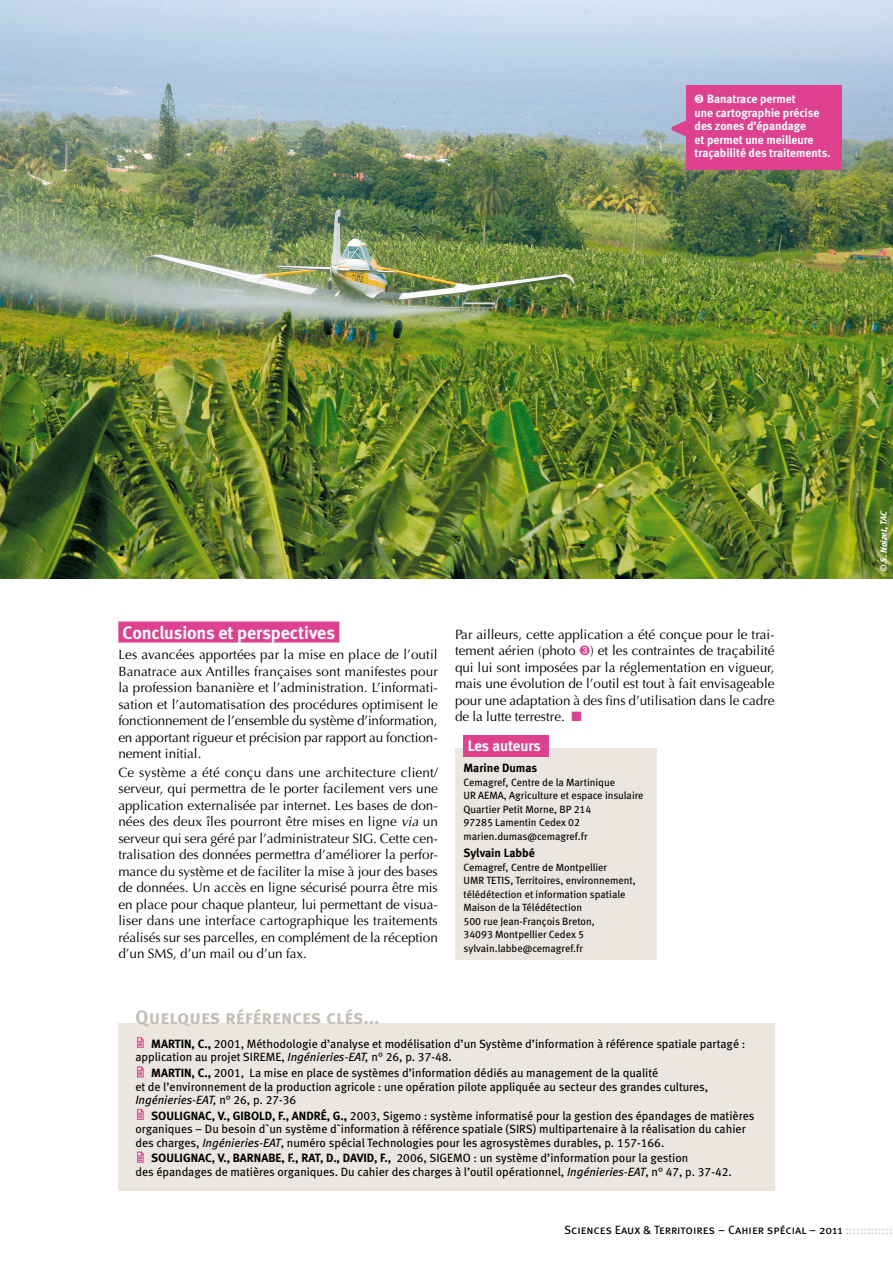
<style>
.page{position:relative;width:893px;height:1263px;background:#fff}
.page>*{position:absolute;margin:0;border:0;box-sizing:border-box;transform-origin:0 0}
.t1{font:19.5px "Meta Bold LF Caps";color:#c5bfb7}
.H1_L2{font:18px "Meta Bold LF";letter-spacing:-.01em;color:#fff}
.contact-picto{font:15px "Meta Bold LF";letter-spacing:-.005em;color:#fff}
.t2{font:13.5px/16.5px "Optima";letter-spacing:-.005em;color:#000;text-align:justify}
.Hors_texte{font:12px/13.5px "Meta Book LF";color:#000}
.légende{font:12px/13.5px "Meta Bold LF";color:#fff}
.t3{font:12px "Meta Book Caps";color:#000}
.coordonnées{font:12px "Meta Bold LF";color:#000}
.coordonnées-2{font:10.5px/13.5px "Meta Book LF";color:#000}
.t4{font:italic 9px "Meta Bold LF";color:#fff}
.s1{font-style:italic}
.s2{color:#df418e}
.s3{font-family:"Meta Bold LF"}
.s4{color:#c6c7c8}
</style>
<div class="page">
<div style="left:118px;top:1023px;width:657px;height:168px;background:#ebe7e0"></div>
<svg style="left:137px;top:1037px;width:7px;height:11px"></svg>
<svg style="left:137px;top:1066px;width:7px;height:11px"></svg>
<svg style="left:137px;top:1108px;width:7px;height:12px"></svg>
<svg style="left:137px;top:1151px;width:7px;height:11px"></svg>
<div style="left:455px;top:748px;width:202px;height:211px;background:#ebe7e0"></div>
<div style="left:463px;top:735px;width:85px;height:21px;background:#df418e"></div>
<div style="left:118px;top:621px;width:221px;height:21px;background:#df418e"></div>
<img style="left:0;top:0;width:893px;height:578px">
<div style="left:686px;top:85px;width:156px;height:84px;background:#df418e"></div>
<svg style="left:663px;top:117px;width:23px;height:24px"></svg>
<p class="légende" style="left:694px;top:92px;width:138px">➌ Banatrace permet<br>une cartographie précise des zones d’épandage<br>et permet une meilleure traçabilité des traitements.</p>
<p class="H1_L2" style="left:123px;top:622px;width:214px">Conclusions et perspectives</p>
<p class="t2" style="left:118px;top:647px;width:321px">Les avancées apportées par la mise en place de l’outil Banatrace aux Antilles françaises sont manifestes pour la profession bananière et l’administration. L’informati&shy;sation et l’automatisation des procédures optimisent le fonctionnement de l’ensemble du système d’information, en apportant rigueur et précision par rapport au fonction&shy;nement initial.</p>
<p class="t2" style="left:118px;top:764px;width:321px">Ce système a été conçu dans une architecture client/ serveur, qui permettra de le porter facilement vers une application externalisée par internet. Les bases de don&shy;nées des deux îles pourront être mises en ligne <span class="s1">via</span> un serveur qui sera géré par l’administrateur SIG. Cette cen&shy;tralisation des données permettra d’améliorer la perfor&shy;mance du système et de faciliter la mise à jour des bases de données. Un accès en ligne sécurisé pourra être mis en place pour chaque planteur, lui permettant de visua&shy;liser dans une interface cartographique les traitements réalisés sur ses parcelles, en complément de la réception d’un SMS, d’un mail ou d’un fax.</p>
<p class="t2" style="left:455px;top:626px;width:321px">Par ailleurs, cette application a été conçue pour le trai&shy;tement aérien (photo <span class="s2">➌</span>) et les contraintes de traçabilité qui lui sont imposées par la réglementation en vigueur, mais une évolution de l’outil est tout à fait envisageable pour une adaptation à des fins d’utilisation dans le cadre de la lutte terrestre. <span class="s2">■</span></p>
<p class="contact-picto" style="left:468px;top:737px;width:75px">Les auteurs</p>
<p class="coordonnées" style="left:463px;top:761px;width:75px">Marine Dumas</p>
<p class="coordonnées-2" style="left:463px;top:775px;width:182px">Cemagref, Centre de la Martinique<br>UR AEMA, Agriculture et espace insulaire<br>Quartier Petit Morne, BP 214<br>97285 Lamentin Cedex 02 marien.dumas@cemagref.fr</p>
<p class="coordonnées" style="left:463px;top:846px;width:73px">Sylvain Labbé</p>
<p class="coordonnées-2" style="left:463px;top:860px;width:174px">Cemagref, Centre de Montpellier<br>UMR TETIS, Territoires, environnement, télédétection et information spatiale<br>Maison de la Télédétection<br>500 rue Jean-François Breton,<br>34093 Montpellier Cedex 5 sylvain.labbe@cemagref.fr</p>
<p class="t1" style="left:135px;top:1005px;width:246px">Quelques références clés...</p>
<p class="Hors_texte" style="left:135px;top:1037px;width:611px;text-indent:16px"><span class="s3">MARTIN, C.,</span> 2001, Méthodologie d’analyse et modélisation d’un Système d’information à référence spatiale partagé : application au projet SIREME, <span class="s1">Ingénieries-EAT,</span> n° 26, p. 37-48.</p>
<p class="Hors_texte" style="left:135px;top:1066px;width:575px;text-indent:16px"><span class="s3">MARTIN, C.,</span> 2001, La mise en place de systèmes d’information dédiés au management de la qualité<br>et de l’environnement de la production agricole : une opération pilote appliquée au secteur des grandes cultures,<br><span class="s1">Ingénieries-EAT,</span> n° 26, p. 27-36</p>
<p class="Hors_texte" style="left:135px;top:1109px;width:621px;text-indent:16px"><span class="s3">SOULIGNAC, V., GIBOLD, F., ANDRÉ, G.,</span> 2003, Sigemo : système informatisé pour la gestion des épandages de matières organiques – Du besoin d`un système d`information à référence spatiale (SIRS) multipartenaire à la réalisation du cahier des charges, <span class="s1">Ingénieries-EAT</span>, numéro spécial Technologies pour les agrosystèmes durables, p. 157-166.</p>
<p class="Hors_texte" style="left:135px;top:1151px;width:598px;text-indent:16px"><span class="s3">SOULIGNAC, V., BARNABE, F., RAT, D., DAVID, F.,</span> 2006, SIGEMO : un système d’information pour la gestion<br>des épandages de matières organiques. Du cahier des charges à l’outil opérationnel, <span class="s1">Ingénieries-EAT</span>, n° 47, p. 37-42.</p>
<h3 class="t4" style="left:878px;top:572px;width:63px;rotate:-90deg">© S. Noizet, TAC</h3>
<p class="t3" style="left:564px;top:1223px;width:330px">Sciences Eaux &amp; Territoires – Cahier spécial – 2011 <span class="s4">:::::::::::::</span></p>
</div>
